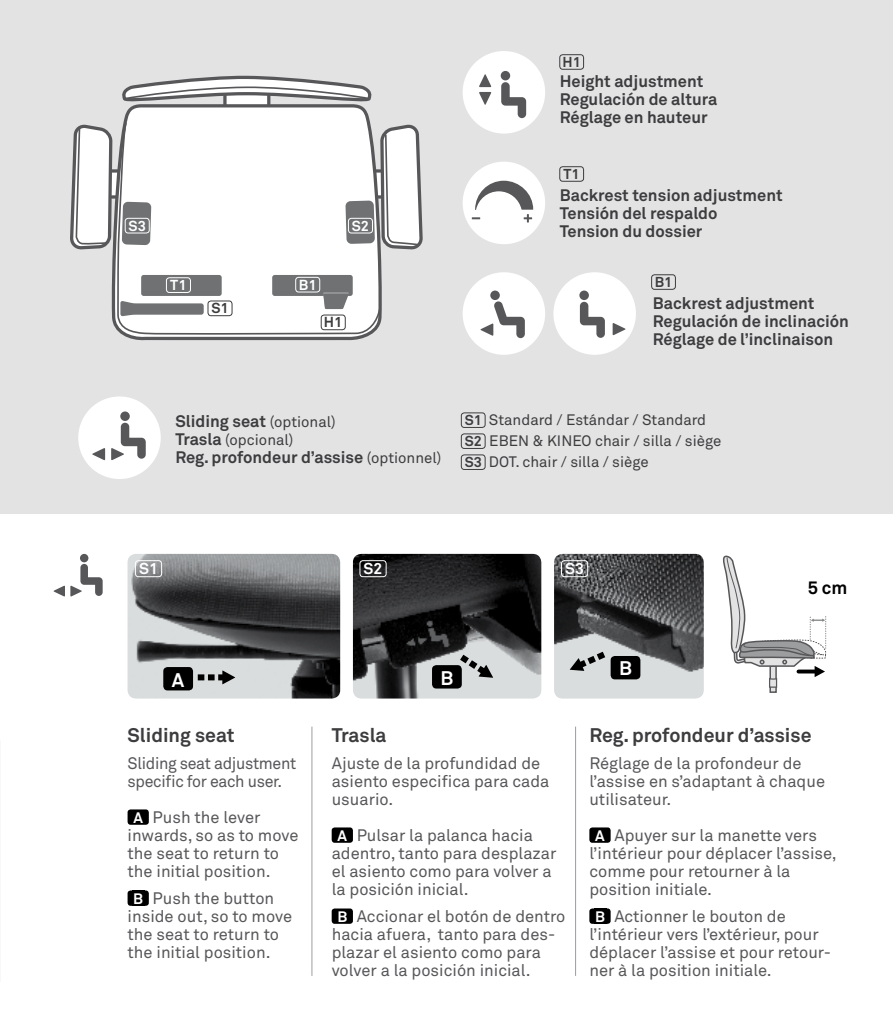
<style>
.page{position:relative;width:893px;height:1021px;background:#fff}
.page>*{position:absolute;margin:0;border:0;box-sizing:border-box;transform-origin:0 0}
.t1{font:700 19.5px "Akkurat";color:#3d3d3f}
.t2{font:700 19.5px "Akkurat";color:#fff}
.t3{font:700 18px "Akkurat";color:#000}
.t4{font:16.5px/18px "Akkurat";color:#57575a}
.t5{font:700 16.5px/18px "Akkurat";color:#3d3d3f}
.t6{font:16.5px/18px "Akkurat";letter-spacing:-.02em;color:#57575a}
.t7{font:700 15.6px "Akkurat";color:#fff}
.t8{font:15px/21px "Akkurat";color:#3d3d3f}
.t9{font:700 14.4px "Akkurat";color:#3d3d3f}
.t10{font:700 14.4px "Akkurat";color:#fff}
.s1{font-weight:400;font-size:15px}
.s2{font-weight:700;font-size:16.5px}
.s3{font-weight:700;font-size:14.4px}
.s4{font-weight:700;font-size:15px;color:#fff}
</style>
<div class="page">
<div style="left:0;top:0;width:893px;height:514px;background:#e3e3e4"></div>
<svg style="left:723px;top:555px;width:104px;height:138px"></svg>
<svg style="left:798px;top:669px;width:18px;height:4px"></svg>
<div style="left:80px;top:554px;width:8px;height:8px;background:#57575a;border-radius:50%"></div>
<svg style="left:53px;top:564px;width:50px;height:32px"></svg>
<img style="left:128px;top:554px;width:212px;height:144px">
<img style="left:353px;top:554px;width:188px;height:144px">
<div style="left:128px;top:809px;width:21px;height:15px;background:#000;border-radius:3px"></div>
<div style="left:128px;top:890px;width:21px;height:15px;background:#000;border-radius:3px"></div>
<hr style="left:311px;top:726px;width:1px;height:249px;background:#9c9d9f">
<hr style="left:575px;top:726px;width:1px;height:249px;background:#9c9d9f">
<div style="left:163px;top:667px;width:30px;height:23px;background:#000;border-radius:4px"></div>
<div style="left:432px;top:665px;width:30px;height:23px;background:#000;border-radius:4px"></div>
<svg style="left:198px;top:670px;width:37px;height:14px"></svg>
<svg style="left:453px;top:649px;width:40px;height:31px"></svg>
<img style="left:554px;top:554px;width:150px;height:144px">
<div style="left:611px;top:656px;width:29px;height:23px;background:#000;border-radius:4px"></div>
<svg style="left:570px;top:646px;width:42px;height:27px"></svg>
<div style="left:360px;top:560px;width:27px;height:17px;border:1px solid #fff;border-radius:3px"></div>
<div style="left:135px;top:560px;width:27px;height:17px;border:1px solid #fff;border-radius:3px"></div>
<div style="left:561px;top:560px;width:27px;height:17px;border:1px solid #fff;border-radius:3px"></div>
<div style="left:332px;top:827px;width:21px;height:15px;background:#000;border-radius:3px"></div>
<div style="left:332px;top:908px;width:21px;height:15px;background:#000;border-radius:3px"></div>
<div style="left:589px;top:827px;width:22px;height:15px;background:#000;border-radius:3px"></div>
<div style="left:589px;top:908px;width:22px;height:15px;background:#000;border-radius:3px"></div>
<div style="left:461px;top:412px;width:24px;height:16px;border:1px solid #3d3d3f;border-radius:3px"></div>
<div style="left:461px;top:433px;width:24px;height:16px;border:1px solid #3d3d3f;border-radius:3px"></div>
<div style="left:461px;top:454px;width:24px;height:16px;border:1px solid #3d3d3f;border-radius:3px"></div>
<div style="left:78px;top:396px;width:83px;height:83px;background:#fff;border-radius:50%"></div>
<div style="left:120px;top:411px;width:10px;height:10px;background:#57575a;border-radius:50%"></div>
<svg style="left:92px;top:448px;width:13px;height:12px"></svg>
<svg style="left:111px;top:423px;width:35px;height:37px"></svg>
<svg style="left:70px;top:75px;width:341px;height:266px"></svg>
<div style="left:141px;top:275px;width:81px;height:21px;background:#6f7172;border-radius:3px"></div>
<div style="left:272px;top:275px;width:81px;height:21px;background:#6f7172;border-radius:3px"></div>
<svg style="left:323px;top:125px;width:100px;height:216px"></svg>
<svg style="left:120px;top:301px;width:84px;height:15px"></svg>
<div style="left:125px;top:218px;width:25px;height:15px;border:1px solid #fff;border-radius:3px"></div>
<div style="left:348px;top:218px;width:25px;height:15px;border:1px solid #fff;border-radius:3px"></div>
<div style="left:166px;top:277px;width:25px;height:16px;border:1px solid #fff;border-radius:3px"></div>
<div style="left:295px;top:277px;width:25px;height:15px;border:1px solid #fff;border-radius:3px"></div>
<div style="left:208px;top:300px;width:24px;height:16px;border:1px solid #3d3d3f;border-radius:3px"></div>
<div style="left:321px;top:314px;width:25px;height:16px;border:1px solid #3d3d3f;border-radius:3px"></div>
<div style="left:553px;top:272px;width:83px;height:83px;background:#fff;border-radius:50%"></div>
<div style="left:463px;top:272px;width:82px;height:83px;background:#fff;border-radius:50%"></div>
<div style="left:579px;top:290px;width:10px;height:10px;background:#57575a;border-radius:50%"></div>
<svg style="left:580px;top:302px;width:25px;height:36px"></svg>
<svg style="left:613px;top:323px;width:13px;height:12px"></svg>
<div style="left:490px;top:290px;width:10px;height:10px;background:#57575a;border-radius:50%"></div>
<svg style="left:480px;top:301px;width:45px;height:37px"></svg>
<div style="left:651px;top:274px;width:25px;height:16px;border:1px solid #3d3d3f;border-radius:3px"></div>
<div style="left:463px;top:51px;width:82px;height:83px;background:#fff;border-radius:50%"></div>
<div style="left:501px;top:71px;width:9px;height:9px;background:#57575a;border-radius:50%"></div>
<svg style="left:501px;top:82px;width:25px;height:36px"></svg>
<svg style="left:479px;top:74px;width:12px;height:31px"></svg>
<div style="left:559px;top:54px;width:25px;height:16px;border:1px solid #3d3d3f;border-radius:3px"></div>
<div style="left:559px;top:166px;width:25px;height:16px;border:1px solid #3d3d3f;border-radius:3px"></div>
<div style="left:463px;top:162px;width:82px;height:82px;background:#fff;border-radius:50%"></div>
<svg style="left:472px;top:181px;width:61px;height:41px"></svg>
<p class="t9" style="left:562px;top:53px;width:20px">H1</p>
<p class="t10" style="left:129px;top:217px;width:19px">S3</p>
<p class="t10" style="left:352px;top:217px;width:19px">S2</p>
<p class="t10" style="left:170px;top:276px;width:18px">T1</p>
<p class="t10" style="left:299px;top:276px;width:19px">B1</p>
<p class="t9" style="left:211px;top:299px;width:19px">S1</p>
<p class="t9" style="left:324px;top:313px;width:20px">H1</p>
<p class="t5" style="left:560px;top:72px;width:159px">Height adjustment<br>Regulación de altura<br>Réglage en hauteur</p>
<p class="t9" style="left:564px;top:165px;width:18px">T1</p>
<p class="t5" style="left:560px;top:186px;width:224px">Backrest tension adjustment<br>Tensión del respaldo<br>Tension du dossier</p>
<p class="t9" style="left:655px;top:273px;width:19px">B1</p>
<p class="t5" style="left:653px;top:294px;width:198px">Backrest adjustment<br>Regulación de inclinación<br>Réglage de l’inclinaison</p>
<p class="t5" style="left:175px;top:412px;width:162px">Sliding seat <span class="s1">(optional)</span></p>
<p class="t8" style="left:175px;top:429px;width:119px"><span class="s2">Trasla</span> (opcional)</p>
<p class="t5" style="left:175px;top:448px;width:267px">Reg. profondeur d’assise <span class="s1">(optionnel)</span></p>
<p class="t8" style="left:465px;top:409px;width:258px"><span class="s3">S1</span> Standard / Estándar / Standard<br><span class="s3">S2</span> EBEN &amp; KINEO chair / silla / siège<br><span class="s3">S3</span> DOT. chair / silla / siège</p>
<p class="t7" style="left:139px;top:559px;width:20px">S1</p>
<p class="t7" style="left:364px;top:559px;width:20px">S2</p>
<p class="t7" style="left:565px;top:559px;width:20px">S3</p>
<p class="t2" style="left:172px;top:667px;width:14px">A</p>
<p class="t2" style="left:440px;top:665px;width:14px">B</p>
<p class="t2" style="left:619px;top:656px;width:14px">B</p>
<p class="t3" style="left:808px;top:576px;width:41px">5 cm</p>
<p class="t1" style="left:128px;top:723px;width:109px">Sliding seat</p>
<p class="t6" style="left:128px;top:754px;width:170px">Sliding seat adjustment specific for each user.</p>
<p class="t4" style="left:128px;top:808px;width:173px;text-indent:6px"><span class="s4">A</span> Push the lever inwards, so as to move the seat to return to the initial position.</p>
<p class="t4" style="left:128px;top:889px;width:166px;text-indent:6px"><span class="s4">B</span> Push the button inside out, so to move the seat to return to the initial position.</p>
<p class="t1" style="left:332px;top:723px;width:56px">Trasla</p>
<p class="t4" style="left:332px;top:754px;width:219px">Ajuste de la profundidad de asiento especifica para cada usuario.</p>
<p class="t4" style="left:332px;top:826px;width:226px;text-indent:6px"><span class="s4">A</span> Pulsar la palanca hacia adentro, tanto para desplazar el asiento como para volver a la posición inicial.</p>
<p class="t4" style="left:332px;top:907px;width:235px;text-indent:6px"><span class="s4">B</span> Accionar el botón de dentro hacia afuera, tanto para des&shy;plazar el asiento como para volver a la posición inicial.</p>
<p class="t1" style="left:589px;top:723px;width:224px">Reg. profondeur d’assise</p>
<p class="t4" style="left:589px;top:754px;width:237px">Réglage de la profondeur de l’assise en s’adaptant à chaque utilisateur.</p>
<p class="t4" style="left:589px;top:826px;width:249px;text-indent:6px"><span class="s4">A</span> Apuyer sur la manette vers l’intérieur pour déplacer l’assise, comme pour retourner à la position initiale.</p>
<p class="t4" style="left:589px;top:907px;width:243px;text-indent:6px"><span class="s4">B</span> Actionner le bouton de l’intérieur vers l’extérieur, pour déplacer l’assise et pour retour&shy;ner à la position initiale.</p>
</div>
